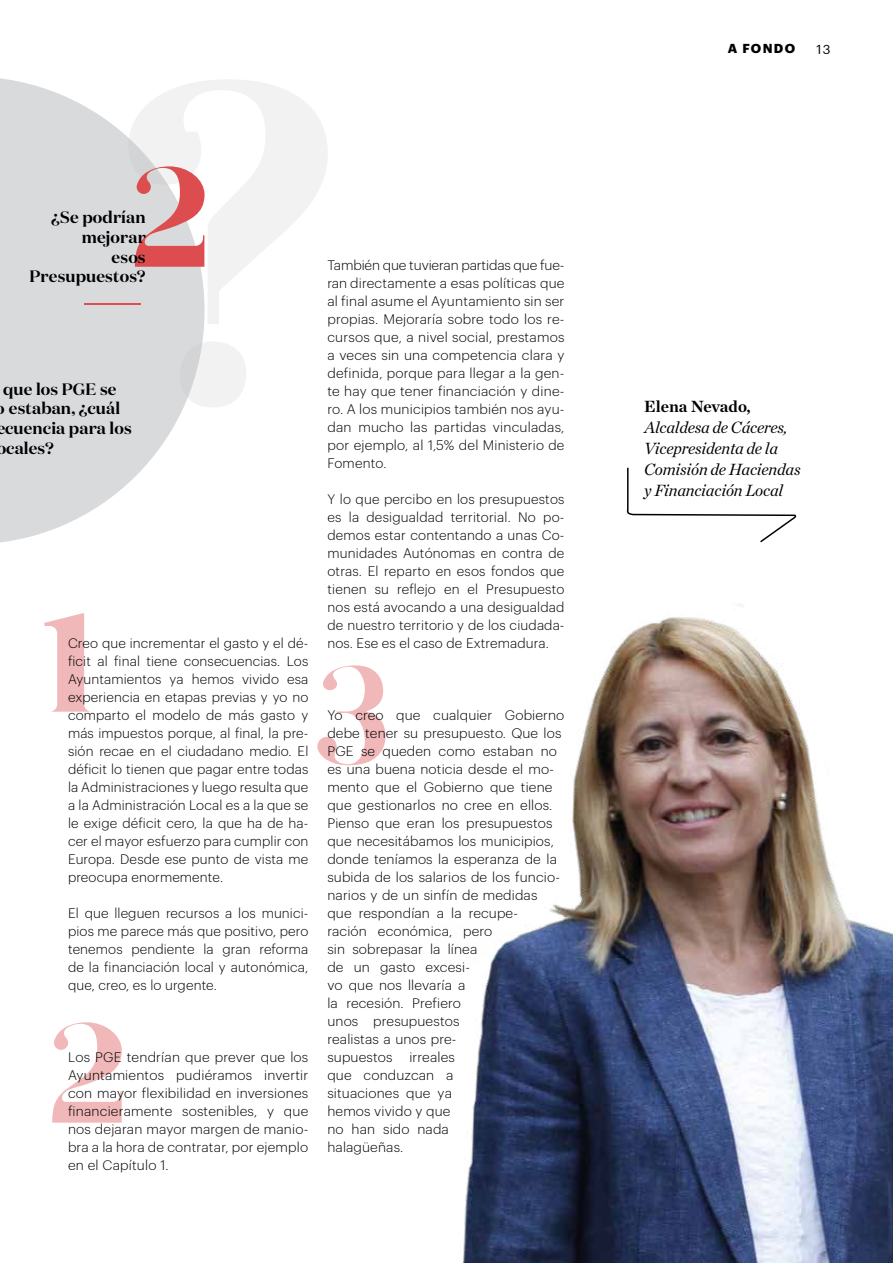
<style>
.page{position:relative;width:893px;height:1263px;background:#fff}
.page>*{position:absolute;margin:0;border:0;box-sizing:border-box;transform-origin:0 0}
.t1{font:600 16.5px/19.8px "Domaine Disp";letter-spacing:.01em;color:#000;text-align:right}
.t2{font:italic 16.5px/21px "Chronicle Deck";letter-spacing:-.01em;color:#000}
.t3{font:700 16.5px "Chronicle Deck";color:#000}
.t4{font:300 13.5px/18px "Graphik";letter-spacing:.01em;color:#000;text-align:justify}
.t5{font:700 12.75px "Graphik";color:#000}
.t6{font:12.75px "Graphik";color:#000}
</style>
<div class="page">
<svg style="left:0;top:78px;width:205px;height:465px;fill:#d8dadb"></svg>
<svg style="left:626px;top:467px;width:171px;height:52px"></svg>
<img style="left:462px;top:519px;width:431px;height:744px">
<hr style="left:85px;top:303px;width:56px;height:2px;background:#dd4d4f">
<svg style="left:44px;top:613px;width:46px;height:99px"></svg>
<svg style="left:135px;top:166px;width:70px;height:101px;background:#e0a1a3"></svg>
<svg style="left:317px;top:665px;width:69px;height:101px"></svg>
<svg style="left:52px;top:1022px;width:70px;height:101px"></svg>
<p class="t1" style="left:30px;top:207px;width:118px">¿Se podrían mejorar<br>esos<br>Presupuestos?</p>
<p class="t1" style="left:-4px;top:379px;width:138px;text-align:left;text-indent:7px">que los PGE se<br>o estaban, ¿cuál ecuencia para los ocales?</p>
<p class="t4" style="left:68px;top:633px;width:242px">Creo que incrementar el gasto y el dé&shy;ficit al final tiene consecuencias. Los Ayuntamientos ya hemos vivido esa experiencia en etapas previas y yo no comparto el modelo de más gasto y más impuestos porque, al final, la pre&shy;sión recae en el ciudadano medio. El déficit lo tienen que pagar entre todas la Administraciones y luego resulta que a la Administración Local es a la que se le exige déficit cero, la que ha de ha&shy;cer el mayor esfuerzo para cumplir con Europa. Desde ese punto de vista me preocupa enormemente.</p>
<p class="t4" style="left:68px;top:903px;width:242px">El que lleguen recursos a los munici&shy;pios me parece más que positivo, pero tenemos pendiente la gran reforma de la financiación local y autonómica, que, creo, es lo urgente.</p>
<p class="t4" style="left:68px;top:1047px;width:242px">Los PGE tendrían que prever que los Ayuntamientos pudiéramos invertir con mayor flexibilidad en inversiones financieramente sostenibles, y que nos dejaran mayor margen de manio&shy;bra a la hora de contratar, por ejemplo en el Capítulo 1.</p>
<p class="t4" style="left:327px;top:255px;width:239px">También que tuvieran partidas que fue&shy;ran directamente a esas políticas que al final asume el Ayuntamiento sin ser propias. Mejoraría sobre todo los re&shy;cursos que, a nivel social, prestamos a veces sin una competencia clara y definida, porque para llegar a la gen&shy;te hay que tener financiación y dine&shy;ro. A los municipios también nos ayu&shy;dan mucho las partidas vinculadas, por ejemplo, al 1,5% del Ministerio de Fomento.</p>
<p class="t4" style="left:327px;top:489px;width:239px">Y lo que percibo en los presupuestos es la desigualdad territorial. No po&shy;demos estar contentando a unas Co&shy;munidades Autónomas en contra de otras. El reparto en esos fondos que tienen su reflejo en el Presupuesto nos está avocando a una desigualdad de nuestro territorio y de los ciudada&shy;nos. Ese es el caso de Extremadura.</p>
<p class="t4" style="left:327px;top:705px;width:239px;text-align:left">Yo creo que cualquier Gobierno debe tener su presupuesto. Que los<br>PGE se queden como estaban no es una buena noticia desde el mo&shy;mento que el Gobierno que tiene que gestionarlos no cree en ellos.<br>Pienso que eran los presupuestos que necesitábamos los municipios, donde teníamos la esperanza de la subida de los salarios de los funcio&shy;narios y de un sinfín de medidas que respondían a la recupe-<br>ración económica, pero<br>sin sobrepasar la línea<br>de un gasto excesi-<br>vo que nos llevaría a<br>la recesión. Prefiero<br>unos presupuestos<br>realistas a unos pre-<br>supuestos</p>
<p class="t4" style="left:327px;top:1047px;width:129px;text-align:left;text-indent:82px">irreales que conduzcan a situaciones que ya hemos vivido y que no han sido nada halagüeñas.</p>
<p class="t5" style="left:728px;top:39px;width:26px">A FONDO</p>
<p class="t6" style="left:816px;top:40px;width:16px">13</p>
<p class="t3" style="left:644px;top:393px;width:108px">Elena Nevado,</p>
<p class="t2" style="left:644px;top:415px;width:158px">Alcaldesa de Cáceres,<br>Vicepresidenta de la<br>Comisión de Haciendas y Financiación Local</p>
</div>
